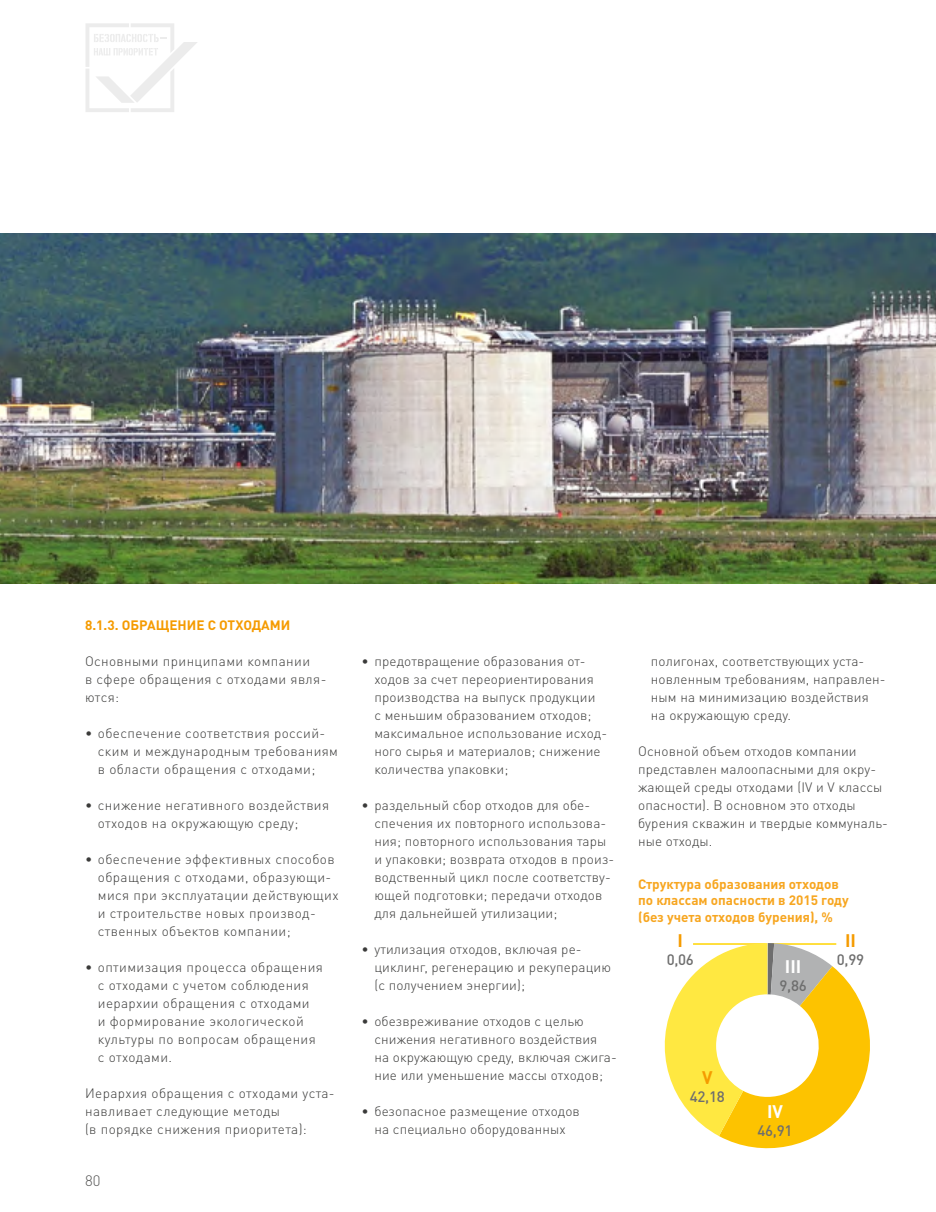
<style>
.page{position:relative;width:936px;height:1212px;background:#fff}
.page>*{position:absolute;margin:0;border:0;box-sizing:border-box;transform-origin:0 0}
.t1{font:700 18px "DIN Cyr";color:#fff}
.t2{font:700 18px "DIN Cyr";color:#f59b00}
.t3{font:500 15px "DIN Cyr";letter-spacing:-.02em;color:#6e6e6e}
.t4{font:300 15px "DIN Cyr";color:#565655}
.t5{font:300 13.5px/18px "DIN Cyr";letter-spacing:.01em;color:#3a3a39}
.t6{font:300 13.5px/18px "DIN Cyr";letter-spacing:.03em;color:#3a3a39}
.t7{font:700 13.5px/16.2px "DIN Cyr";color:#f7a620}
.t8{font:700 13.5px "DIN Cyr";color:#f59b00}
</style>
<div class="page">
<svg style="left:86px;top:23px;width:111px;height:89px"></svg>
<svg style="left:664px;top:943px;width:206px;height:206px"></svg>
<img style="left:0;top:234px;width:935px;height:350px">
<p class="t8" style="left:85px;top:616px;width:207px">8.1.3. ОБРАЩЕНИЕ С ОТХОДАМИ</p>
<p class="t6" style="left:85px;top:652px;width:243px">Основными принципами компании<br>в сфере обращения с отходами явля&shy;ются:</p>
<p class="t6" style="left:98px;top:724px;width:242px;text-indent:-13px">• обеспечение соответствия россий&shy;ским и международным требованиям в области обращения с отходами;</p>
<p class="t6" style="left:98px;top:796px;width:233px;text-indent:-13px">• снижение негативного воздействия отходов на окружающую среду;</p>
<p class="t6" style="left:98px;top:850px;width:242px;text-indent:-13px">• обеспечение эффективных способов обращения с отходами, образующи&shy;мися при эксплуатации действующих и строительстве новых производ&shy;ственных объектов компании;</p>
<p class="t6" style="left:98px;top:958px;width:226px;text-indent:-13px">• оптимизация процесса обращения с отходами с учетом соблюдения иерархии обращения с отходами<br>и формирование экологической культуры по вопросам обращения с отходами.</p>
<p class="t6" style="left:85px;top:1084px;width:251px">Иерархия обращения с отходами уста&shy;навливает следующие методы<br>(в порядке снижения приоритета):</p>
<p class="t4" style="left:85px;top:1170px;width:17px">80</p>
<p class="t5" style="left:374px;top:652px;width:234px;text-indent:-13px">• предотвращение образования от&shy;ходов за счет переориентирования производства на выпуск продукции<br>с меньшим образованием отходов; максимальное использование исход&shy;ного сырья и материалов; снижение количества упаковки;</p>
<p class="t5" style="left:374px;top:796px;width:241px;text-indent:-13px">• раздельный сбор отходов для обе&shy;спечения их повторного использова&shy;ния; повторного использования тары и упаковки; возврата отходов в произ&shy;водственный цикл после соответству&shy;ющей подготовки; передачи отходов для дальнейшей утилизации;</p>
<p class="t5" style="left:374px;top:940px;width:238px;text-indent:-13px">• утилизация отходов, включая ре&shy;циклинг, регенерацию и рекуперацию (с получением энергии);</p>
<p class="t5" style="left:374px;top:1012px;width:244px;text-indent:-13px">• обезвреживание отходов с целью снижения негативного воздействия<br>на окружающую среду, включая сжига&shy;ние или уменьшение массы отходов;</p>
<p class="t5" style="left:361px;top:1102px;width:220px;text-align:center">• безопасное размещение отходов на специально оборудованных</p>
<p class="t5" style="left:651px;top:652px;width:236px">полигонах, соответствующих уста&shy;новленным требованиям, направлен&shy;ным на минимизацию воздействия на окружающую среду.</p>
<p class="t5" style="left:638px;top:742px;width:251px">Основной объем отходов компании представлен малоопасными для окру&shy;жающей среды отходами (IV и V классы опасности). В основном это отходы бурения скважин и твердые коммуналь&shy;ные отходы.</p>
<p class="t7" style="left:638px;top:876px;width:212px">Структура образования отходов по классам опасности в 2015 году (без учета отходов бурения), %</p>
<p class="t2" style="left:677px;top:928px;width:7px">I</p>
<p class="t3" style="left:666px;top:949px;width:29px">0,06</p>
<p class="t2" style="left:845px;top:928px;width:12px">II</p>
<p class="t3" style="left:836px;top:949px;width:29px">0,99</p>
<p class="t1" style="left:784px;top:955px;width:18px">III</p>
<p class="t3" style="left:779px;top:976px;width:29px">9,86</p>
<p class="t2" style="left:702px;top:1066px;width:12px">V</p>
<p class="t3" style="left:689px;top:1087px;width:36px">42,18</p>
<p class="t1" style="left:767px;top:1099px;width:17px">IV</p>
<p class="t3" style="left:757px;top:1120px;width:36px">46,91</p>
</div>
